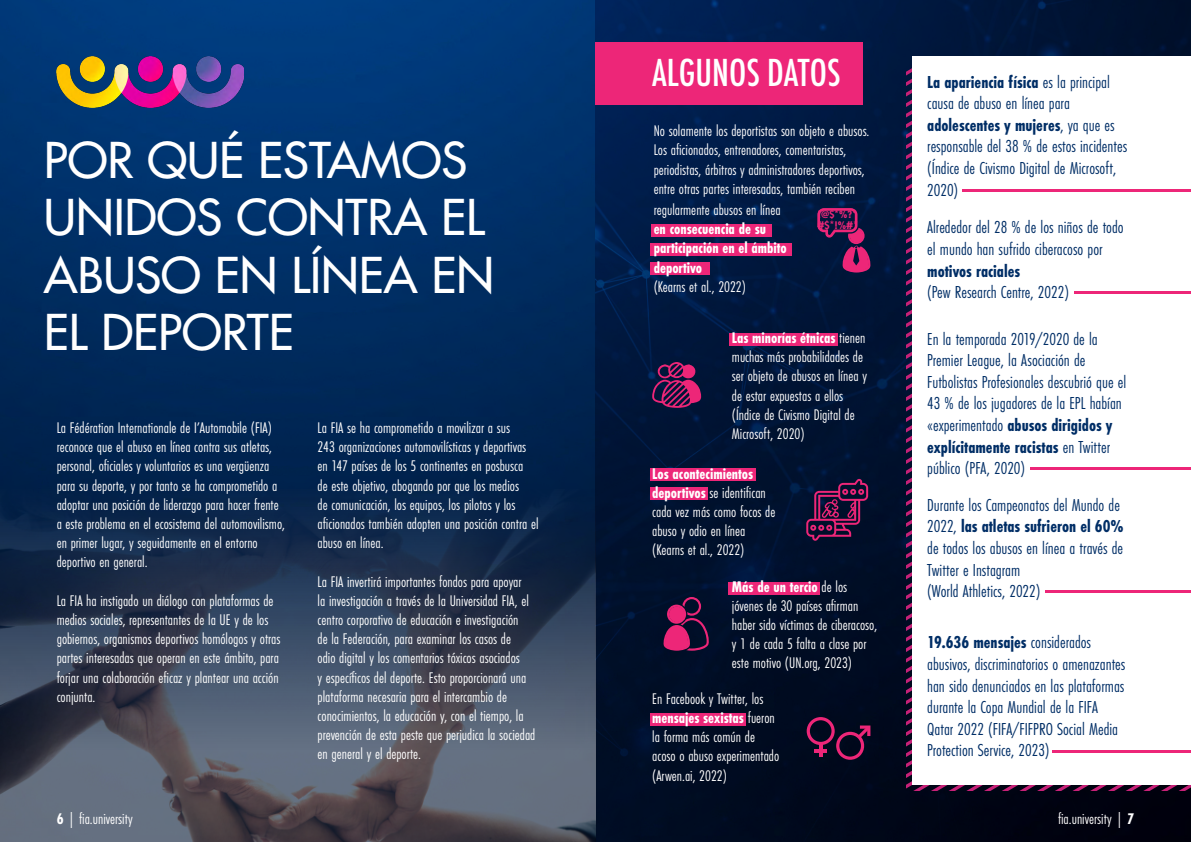
<style>
.page{position:relative;width:1191px;height:842px;background:#fff}
.page>*{position:absolute;margin:0;border:0;box-sizing:border-box;transform-origin:0 0}
.t1{font:500 48px/57.6px "Futura Std";color:#fff}
.t2{font:500 condensed 36px "Futura";color:#fff}
.t3{font:18px/21.6px "Futura PT Cond";color:#002e66}
.t4{font:700 18px "Futura PT Cond";color:#002e66}
.t5{font:16px/19.2px "Futura PT Cond";color:#fff}
.t6{font:700 16px/19.2px "Futura PT Cond";color:#fff}
.t7{font:700 11.5px "Futura PT Cond";color:#ed2678}
.t8{font:700 11.3px "Futura PT Cond";color:#ed2678}
.s1{font-weight:700}
</style>
<div class="page">
<img style="left:0;top:0;width:595px;height:489px">
<img style="left:595px;top:0;width:596px;height:842px">
<img style="left:0;top:489px;width:595px;height:353px">
<svg style="left:906px;top:590px;width:285px;height:201px;background:#470f39"></svg>
<svg style="left:906px;top:65px;width:6px;height:525px;background:#47184b"></svg>
<div style="left:912px;top:57px;width:279px;height:728px;background:#fff"></div>
<hr style="left:1030px;top:468px;width:161px;height:2px;background:#ed2678">
<hr style="left:1074px;top:291px;width:117px;height:2px;background:#ed2678">
<hr style="left:962px;top:189px;width:229px;height:3px;background:#ed2678">
<hr style="left:1045px;top:591px;width:146px;height:2px;background:#ed2678">
<hr style="left:1052px;top:750px;width:139px;height:2px;background:#ed2678">
<div style="left:728px;top:333px;width:109px;height:13px;background:#ed2678"></div>
<svg style="left:652px;top:362px;width:49px;height:46px;background:#631c53"></svg>
<div style="left:650px;top:713px;width:96px;height:13px;background:#ed2678"></div>
<svg style="left:806px;top:717px;width:64px;height:43px;background:#391033"></svg>
<div style="left:650px;top:487px;width:58px;height:13px;background:#ed2678"></div>
<div style="left:650px;top:468px;width:105px;height:13px;background:#ed2678"></div>
<svg style="left:806px;top:479px;width:62px;height:62px;background:#421641"></svg>
<div style="left:728px;top:582px;width:92px;height:12px;background:#ed2678"></div>
<svg style="left:663px;top:597px;width:46px;height:54px;background:#63184a"></svg>
<div style="left:595px;top:42px;width:267px;height:62px;background:#ed2678"></div>
<div style="left:650px;top:225px;width:121px;height:12px;background:#ed2678"></div>
<div style="left:650px;top:244px;width:141px;height:12px;background:#ed2678"></div>
<div style="left:650px;top:263px;width:60px;height:12px;background:#ed2678"></div>
<svg style="left:817px;top:208px;width:54px;height:65px;background:#431a4c"></svg>
<img style="left:57px;top:57px;width:187px;height:51px">
<h1 class="t1" style="left:44px;top:131px;width:452px">POR QUÉ ESTAMOS<br>UNIDOS CONTRA EL<br>ABUSO EN LÍNEA EN<br>EL DEPORTE</h1>
<p class="t5" style="left:57px;top:418px;width:230px">La Fédération Internationale de I’Automobile (FIA) reconoce que el abuso en línea contra sus atletas, personal, oficiales y voluntarios es una vergüenza para su deporte, y por tanto se ha comprometido a adoptar una posición de liderazgo para hacer frente a este problema en el ecosistema del automovilismo, en primer lugar, y seguidamente en el entorno deportivo en general.</p>
<p class="t5" style="left:57px;top:591px;width:225px">La FIA ha instigado un diálogo con plataformas de medios sociales, representantes de la UE y de los gobiernos, organismos deportivos homólogos y otras partes interesadas que operan en este ámbito, para forjar una colaboración eficaz y plantear una acción conjunta.</p>
<p class="t5" style="left:57px;top:809px;width:78px"><span class="s1">6</span> | fia.university</p>
<p class="t5" style="left:317px;top:418px;width:222px">La FIA se ha comprometido a movilizar a sus<br>243 organizaciones automovilísticas y deportivas en 147 países de los 5 continentes en posbusca<br>de este objetivo, abogando por que los medios<br>de comunicación, los equipos, los pilotos y los aficionados también adopten una posición contra el abuso en línea.</p>
<p class="t5" style="left:317px;top:572px;width:219px">La FIA invertirá importantes fondos para apoyar<br>la investigación a través de la Universidad FIA, el centro corporativo de educación e investigación<br>de la Federación, para examinar los casos de<br>odio digital y los comentarios tóxicos asociados<br>y específicos del deporte. Esto proporcionará una plataforma necesaria para el intercambio de conocimientos, la educación y, con el tiempo, la prevención de esta peste que perjudica la sociedad en general y el deporte.</p>
<h2 class="t2" style="left:652px;top:49px;width:190px">ALGUNOS DATOS</h2>
<p class="t5" style="left:653px;top:121px;width:217px">No solamente los deportistas son objeto e abusos.<br>Los aficionados, entrenadores, comentaristas, periodistas, árbitros y administradores deportivos, entre otras partes interesadas, también reciben</p>
<p class="t7" style="left:817px;top:219px;width:42px">#$*!%#*</p>
<p class="t5" style="left:653px;top:200px;width:128px">regularmente abusos en línea</p>
<p class="t6" style="left:653px;top:219px;width:135px">en consecuencia de su participación en el ámbito deportivo</p>
<p class="t5" style="left:653px;top:277px;width:94px">(Kearns et al., 2022)</p>
<p class="t8" style="left:818px;top:208px;width:41px">!@$*%?*</p>
<p class="t5" style="left:732px;top:328px;width:137px"><span class="s1">Las minorías étnicas</span> tienen muchas más probabilidades de ser objeto de abusos en línea y de estar expuestas a ellos (Índice de Civismo Digital de<br>Microsoft, 2020)</p>
<p class="t5" style="left:652px;top:464px;width:125px"><span class="s1">Los acontecimientos deportivos</span> se identifican cada vez más como focos de abuso y odio en línea (Kearns et al., 2022)</p>
<p class="t5" style="left:732px;top:577px;width:147px"><span class="s1">Más de un tercio</span> de los jóvenes de 30 países afirman haber sido víctimas de ciberacoso, y 1 de cada 5 falta a clase por este motivo (UN.org, 2023)</p>
<p class="t5" style="left:652px;top:689px;width:129px">En Facebook y Twitter, los <span class="s1">mensajes sexistas</span> fueron la forma más común de acoso o abuso experimentado (Arwen.ai, 2022)</p>
<p class="t3" style="left:927px;top:71px;width:201px"><span class="s1">La apariencia física</span> es la principal causa de abuso en línea para <span class="s1">adolescentes y mujeres</span>, ya que es responsable del 38 % de estos incidentes (Índice de Civismo Digital de Microsoft,<br>2020)</p>
<p class="t3" style="left:927px;top:217px;width:198px">Alrededor del 28 % de los niños de todo el mundo han sufrido ciberacoso por</p>
<p class="t4" style="left:927px;top:260px;width:94px">motivos raciales</p>
<p class="t3" style="left:927px;top:281px;width:143px">(Pew Research Centre, 2022)</p>
<p class="t3" style="left:927px;top:328px;width:201px">En la temporada 2019/2020 de la Premier League, la Asociación de Futbolistas Profesionales descubrió que el 43 % de los jugadores de la EPL habían «experimentado <span class="s1">abusos dirigidos y explícitamente racistas</span> en Twitter público (PFA, 2020)</p>
<p class="t3" style="left:927px;top:494px;width:198px">Durante los Campeonatos del Mundo de<br>2022, <span class="s1">las atletas sufrieron el 60% </span>de todos los abusos en línea a través de<br>Twitter e Instagram<br>(World Athletics, 2022)</p>
<p class="t3" style="left:927px;top:631px;width:199px"><span class="s1">19.636 mensajes</span> considerados abusivos, discriminatorios o amenazantes han sido denunciados en las plataformas durante la Copa Mundial de la FIFA Qatar 2022 (FIFA/FIFPRO Social Media Protection Service, 2023)</p>
<p class="t5" style="left:1058px;top:809px;width:78px">fia.university | <span class="s1">7</span></p>
</div>
